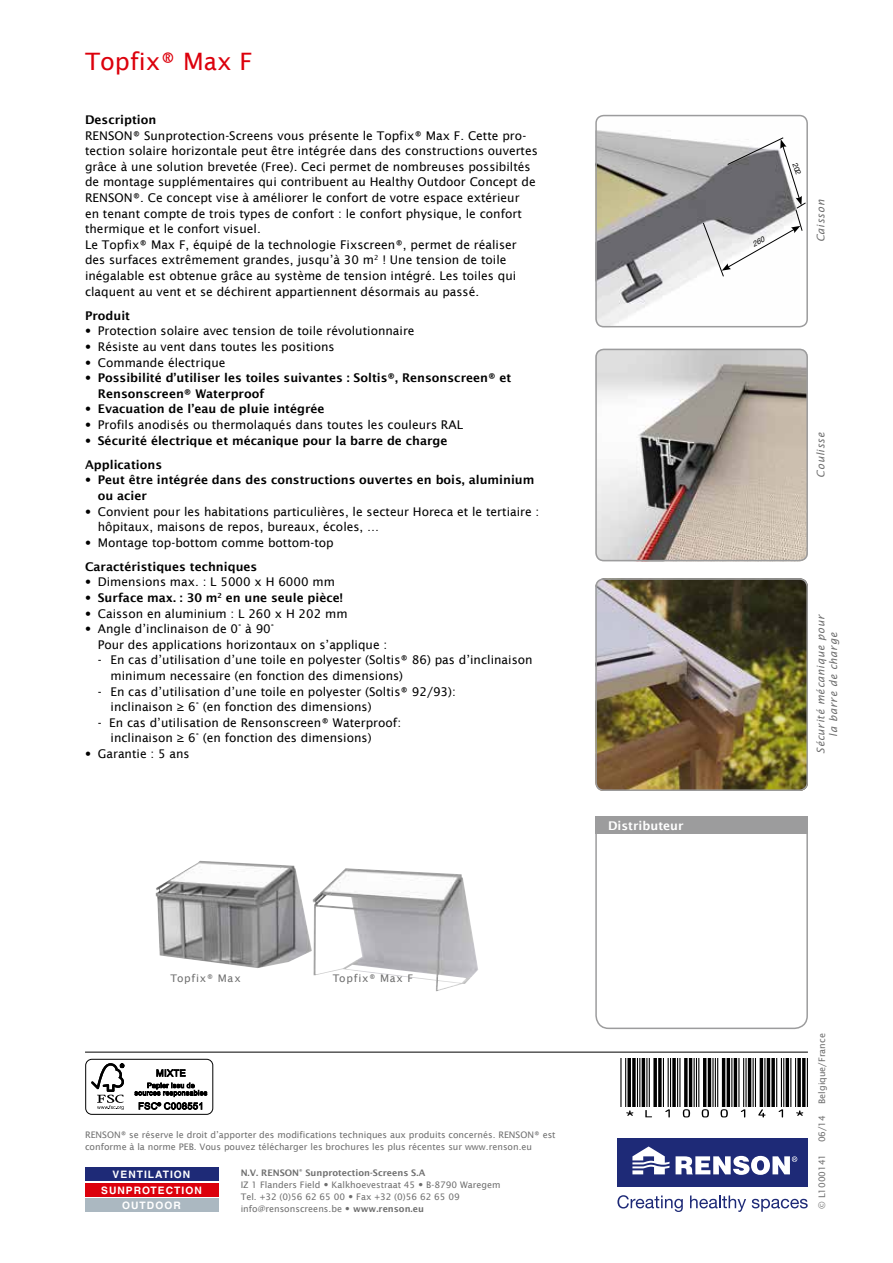
<style>
.page{position:relative;width:893px;height:1263px;background:#fff}
.page>*{position:absolute;margin:0;border:0;box-sizing:border-box;transform-origin:0 0}
.t1{font:24px "Lucida Sans";color:#dc000c}
.t2{font:12px/15.6px "Lucida Sans";color:#000}
.t3{font:600 12px/15.6px "Lucida Sans";color:#000}
.t4{font:600 12px "Lucida Sans";color:#fff}
.t5{font:italic 10.5px/12.6px "Lucida Sans";letter-spacing:.045em;color:#6e6e6e;text-align:center}
.t6{font:10.5px "Lucida Sans";letter-spacing:.065em;color:#6e6e6e}
.t7{font:700 10.2px/15.8px "Helvetica LT Std";letter-spacing:.1em;color:#fff;text-align:center}
.t8{font:9px/12px "Lucida Sans";color:#6e6e6e}
.s1{font-family:"Helvetica Neue LT Std"}
.s2{font-family:"Helvetica Neue LT Std";font-weight:400}
.s3{font-weight:600}
.s4{font-family:"Futura Std"}
</style>
<div class="page">
<div style="left:595px;top:816px;width:213px;height:213px;border:2px solid #9c9c9d;border-radius:13px"></div>
<img style="left:598px;top:581px;width:210px;height:210px">
<div style="left:595px;top:578px;width:213px;height:213px;border:2px solid #9c9c9d;border-radius:8px"></div>
<img style="left:598px;top:349px;width:210px;height:212px">
<div style="left:595px;top:349px;width:213px;height:212px;border:2px solid #9c9c9d;border-radius:8px"></div>
<hr style="left:85px;top:1052px;width:723px;height:1px;background:#000">
<div style="left:617px;top:1138px;width:191px;height:49px;background:#1e2a77"></div>
<svg style="left:632px;top:1146px;width:37px;height:28px"></svg>
<svg style="left:676px;top:1156px;width:121px;height:19px"></svg>
<svg style="left:617px;top:1195px;width:66px;height:17px"></svg>
<svg style="left:690px;top:1195px;width:56px;height:17px"></svg>
<svg style="left:752px;top:1199px;width:56px;height:13px"></svg>
<div style="left:85px;top:1167px;width:134px;height:13px;background:#1e2a77"></div>
<div style="left:85px;top:1183px;width:134px;height:13px;background:#dc000c"></div>
<div style="left:85px;top:1198px;width:134px;height:14px;background:#abb8c1"></div>
<img style="left:598px;top:118px;width:105px;height:209px">
<div style="left:595px;top:115px;width:213px;height:212px;border:2px solid #9c9c9d;border-radius:8px"></div>
<div style="left:85px;top:1059px;width:128px;height:56px;border:1px solid #000;border-radius:6px"></div>
<svg style="left:91px;top:1063px;width:33px;height:47px"></svg>
<svg style="left:135px;top:1069px;width:72px;height:41px"></svg>
<svg style="left:620px;top:1059px;width:188px;height:58px"></svg>
<img style="left:156px;top:861px;width:322px;height:130px">
<div style="left:595px;top:816px;width:213px;height:17px;background:#9c9c9d"></div>
<svg style="left:703px;top:137px;width:103px;height:140px"></svg>
<h1 class="t1" style="left:85px;top:47px;width:169px">Topfix® Max F</h1>
<p class="t3" style="left:85px;top:112px;width:73px">Description</p>
<p class="t2" style="left:85px;top:128px;width:454px">RENSON® Sunprotection-Screens vous présente le Topfix® Max F. Cette pro&shy;tection solaire horizontale peut être intégrée dans des constructions ouvertes grâce à une solution brevetée (Free). Ceci permet de nombreuses possibiltés de montage supplémentaires qui contribuent au Healthy Outdoor Concept de RENSON®. Ce concept vise à améliorer le confort de votre espace extérieur<br>en tenant compte de trois types de confort : le confort physique, le confort thermique et le confort visuel.<br>Le Topfix® Max F, équipé de la technologie Fixscreen®, permet de réaliser des surfaces extrêmement grandes, jusqu’à 30 m<sup>2</sup> ! Une tension de toile inégalable est obtenue grâce au système de tension intégré. Les toiles qui claquent au vent et se déchirent appartiennent désormais au passé.</p>
<p class="t3" style="left:85px;top:308px;width:47px">Produit</p>
<p class="t2" style="left:85px;top:323px;width:331px"><span class="s1">•</span> Protection solaire avec tension de toile révolutionnaire</p>
<p class="t2" style="left:85px;top:339px;width:251px"><span class="s1">•</span> Résiste au vent dans toutes les positions</p>
<p class="t2" style="left:85px;top:354px;width:142px"><span class="s1">•</span> Commande électrique</p>
<p class="t3" style="left:98px;top:370px;width:415px;text-indent:-13px"><span class="s2">•</span> Possibilité d’utiliser les toiles suivantes : Soltis®, Rensonscreen® et<br>Rensonscreen® Waterproof</p>
<p class="t3" style="left:85px;top:401px;width:241px"><span class="s2">•</span> Evacuation de l’eau de pluie intégrée</p>
<p class="t2" style="left:85px;top:417px;width:380px"><span class="s1">•</span> Profils anodisés ou thermolaqués dans toutes les couleurs RAL</p>
<p class="t3" style="left:85px;top:428px;width:364px;line-height:24.2px"><span class="s2">•</span> Sécurité électrique et mécanique pour la barre de charge<br>Applications</p>
<p class="t3" style="left:98px;top:472px;width:438px;text-indent:-13px"><span class="s2">•</span> Peut être intégrée dans des constructions ouvertes en bois, aluminium ou acier</p>
<p class="t2" style="left:98px;top:503px;width:443px;text-indent:-13px"><span class="s1">•</span> Convient pour les habitations particulières, le secteur Horeca et le tertiaire : hôpitaux, maisons de repos, bureaux, écoles, …</p>
<p class="t2" style="left:85px;top:530px;width:250px;line-height:24.2px"><span class="s1">•</span> Montage top-bottom comme bottom-top<br><span class="s3">Caractéristiques techniques</span></p>
<p class="t2" style="left:85px;top:574px;width:251px"><span class="s1">•</span> Dimensions max. : L 5000 x H 6000 mm</p>
<p class="t3" style="left:85px;top:590px;width:259px"><span class="s2">•</span> Surface max. : 30 m<sup>2</sup> en une seule pièce!</p>
<p class="t2" style="left:85px;top:605px;width:264px"><span class="s1">•</span> Caisson en aluminium : L 260 x H 202 mm</p>
<p class="t2" style="left:98px;top:621px;width:291px;text-indent:-13px"><span class="s1">•</span> Angle d’inclinaison de 0° à 90°<br>Pour des applications horizontaux on s’applique :</p>
<p class="t2" style="left:111px;top:652px;width:424px;text-indent:-13px">- En cas d’utilisation d’une toile en polyester (Soltis® 86) pas d’inclinaison minimum necessaire (en fonction des dimensions)</p>
<p class="t2" style="left:111px;top:683px;width:347px;text-indent:-13px">- En cas d’utilisation d’une toile en polyester (Soltis® 92/93): inclinaison ≥ 6° (en fonction des dimensions)</p>
<p class="t2" style="left:111px;top:715px;width:292px;text-indent:-13px">- En cas d’utilisation de Rensonscreen® Waterproof: inclinaison ≥ 6° (en fonction des dimensions)</p>
<p class="t2" style="left:85px;top:746px;width:106px"><span class="s1">•</span> Garantie : 5 ans</p>
<p class="t6" style="left:171px;top:972px;width:72px">Topfix® Max</p>
<p class="t6" style="left:333px;top:972px;width:82px">Topfix® Max F</p>
<p class="t4" style="left:608px;top:818px;width:77px">Distributeur</p>
<p class="t8" style="left:85px;top:1128px;width:472px">RENSON® se réserve le droit d’apporter des modifications techniques aux produits concernés. RENSON® est conforme à la norme PEB. Vous pouvez télécharger les brochures les plus récentes sur www.renson.eu</p>
<p class="t8" style="left:241px;top:1167px;width:261px"><span class="s3">N.V. RENSON</span><sup>®</sup> <span class="s3">Sunprotection-Screens S.A<br></span>IZ 1 Flanders Field <span class="s4">•</span> Kalkhoevestraat 45 <span class="s4">•</span> B-8790 Waregem Tel. +32 (0)56 62 65 00 <span class="s4">•</span> Fax +32 (0)56 62 65 09 info@rensonscreens.be <span class="s4">•</span> <span class="s3">www.renson.eu</span></p>
<p class="t7" style="left:101px;top:1166px;width:102px">VENTILATION<br>SUNPROTECTION<br>OUTDOOR</p>
<p class="t5" style="left:814px;top:242px;width:44px;rotate:-90deg">Caisson</p>
<p class="t5" style="left:814px;top:477px;width:47px;rotate:-90deg">Coulisse</p>
<p class="t5" style="left:814px;top:754px;width:141px;rotate:-90deg">Sécurité mécanique pour la barre de charge</p>
<p class="t8" style="left:816px;top:1104px;width:72px;rotate:-90deg">Belgique/France</p>
<p class="t8" style="left:816px;top:1142px;width:29px;rotate:-90deg">06/14</p>
<p class="t8" style="left:816px;top:1209px;width:57px;rotate:-90deg">© L1000141</p>
</div>
